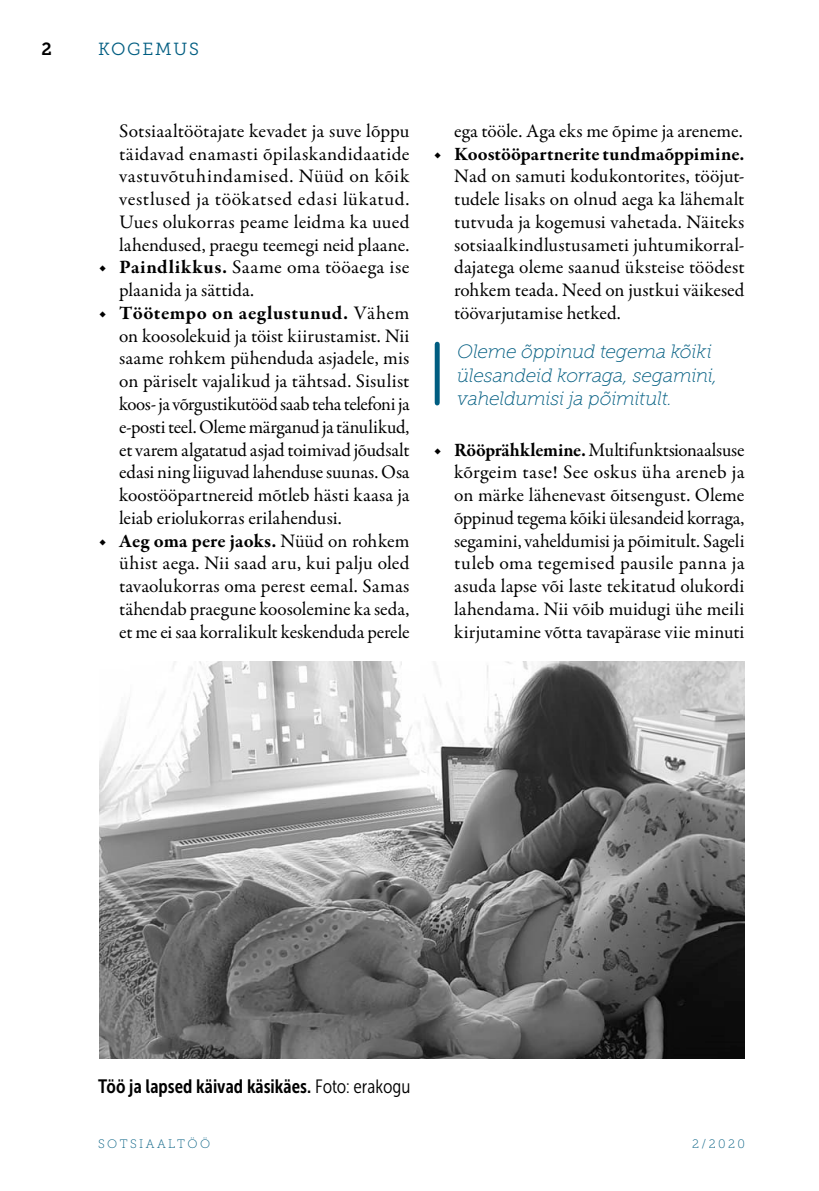
<style>
.page{position:relative;width:819px;height:1191px;background:#fff}
.page>*{position:absolute;margin:0;border:0;box-sizing:border-box;transform-origin:0 0}
.t1{font:19.25px/22.8px "Garamond Premr Pro";letter-spacing:.005em;color:#000;text-align:justify}
.t2{font:italic 19.25px/23.3px "Museo Slab 100";letter-spacing:-.02em;color:#005d81}
.t3{font:19.25px "Museo Sans Cond 700";color:#000}
.t4{font:17.5px "Museo Slab 300";letter-spacing:.1em;color:#005d81}
.t5{font:17.5px "Museo Slab 700";color:#000}
.t6{font:12.25px "Museo Slab 100";letter-spacing:.2em;color:#005d81}
.s1{font-weight:700}
.s2{font-family:"Museo Sans Cond 300"}
</style>
<div class="page">
<img style="left:99px;top:661px;width:645px;height:397px">
<div style="left:434px;top:344px;width:5px;height:59px;background:#005d81"></div>
<p class="t5" style="left:41px;top:39px;width:12px">2</p>
<p class="t4" style="left:98px;top:39px;width:102px">KOGEMUS</p>
<p class="t1" style="left:119px;top:120px;width:292px">Sotsiaaltöötajate kevadet ja suve lõppu täidavad enamasti õpilaskandidaatide vastuvõtuhindamised. Nüüd on kõik vestlused ja töökatsed edasi lükatud.<br>Uues olukorras peame leidma ka uued lahendused, praegu teemegi neid plaane.</p>
<p class="t1" style="left:119px;top:256px;width:292px;text-indent:-20px">◆ <span class="s1">Paindlikkus.</span> Saame oma tööaega ise plaanida ja sättida.</p>
<p class="t1" style="left:119px;top:302px;width:292px;text-indent:-20px">◆ <span class="s1">Töötempo on aeglustunud.</span> Vähem on koosolekuid ja töist kiirustamist. Nii saame rohkem pühenduda asjadele, mis on päriselt vajalikud ja tähtsad. Sisulist koos- ja võrgustikutööd saab teha telefoni ja e-posti teel. Oleme märganud ja tänulikud, et varem algatatud asjad toimivad jõudsalt edasi ning liiguvad lahenduse suunas. Osa koostööpartnereid mõtleb hästi kaasa ja leiab eriolukorras erilahendusi.</p>
<p class="t1" style="left:119px;top:529px;width:292px;text-indent:-20px">◆ <span class="s1">Aeg oma pere jaoks.</span> Nüüd on rohkem ühist aega. Nii saad aru, kui palju oled tavaolukorras oma perest eemal. Samas tähendab praegune koosolemine ka seda, et me ei saa korralikult keskenduda perele</p>
<p class="t1" style="left:454px;top:120px;width:290px">ega tööle. Aga eks me õpime ja areneme.</p>
<p class="t1" style="left:454px;top:143px;width:292px;text-indent:-20px">◆ <span class="s1">Koostööpartnerite tundmaõppimine.<br></span>Nad on samuti kodukontorites, tööjut&shy;tudele lisaks on olnud aega ka lähemalt tutvuda ja kogemusi vahetada. Näiteks sotsiaalkindlustusameti juhtumikorral&shy;dajatega oleme saanud üksteise töödest rohkem teada. Need on justkui väikesed töövarjutamise hetked.</p>
<p class="t2" style="left:457px;top:340px;width:262px">Oleme õppinud tegema kõiki ülesandeid korraga, segamini, vaheldumisi ja põimitult.</p>
<p class="t1" style="left:454px;top:438px;width:292px;text-indent:-20px">◆ <span class="s1">Rööprähklemine.</span> Multifunktsionaalsuse kõrgeim tase! See oskus üha areneb ja on märke lähenevast õitsengust. Oleme õppinud tegema kõiki ülesandeid korraga, segamini, vaheldumisi ja põimitult. Sageli tuleb oma tegemised pausile panna ja asuda lapse või laste tekitatud olukordi lahendama. Nii võib muidugi ühe meili kirjutamine võtta tavapärase viie minuti</p>
<p class="t3" style="left:98px;top:1075px;width:314px">Töö ja lapsed käivad käsikäes. <span class="s2">Foto: erakogu</span></p>
<p class="t6" style="left:98px;top:1137px;width:114px">SOTSIAALTÖÖ</p>
<p class="t6" style="left:692px;top:1137px;width:55px">2/2020</p>
</div>
